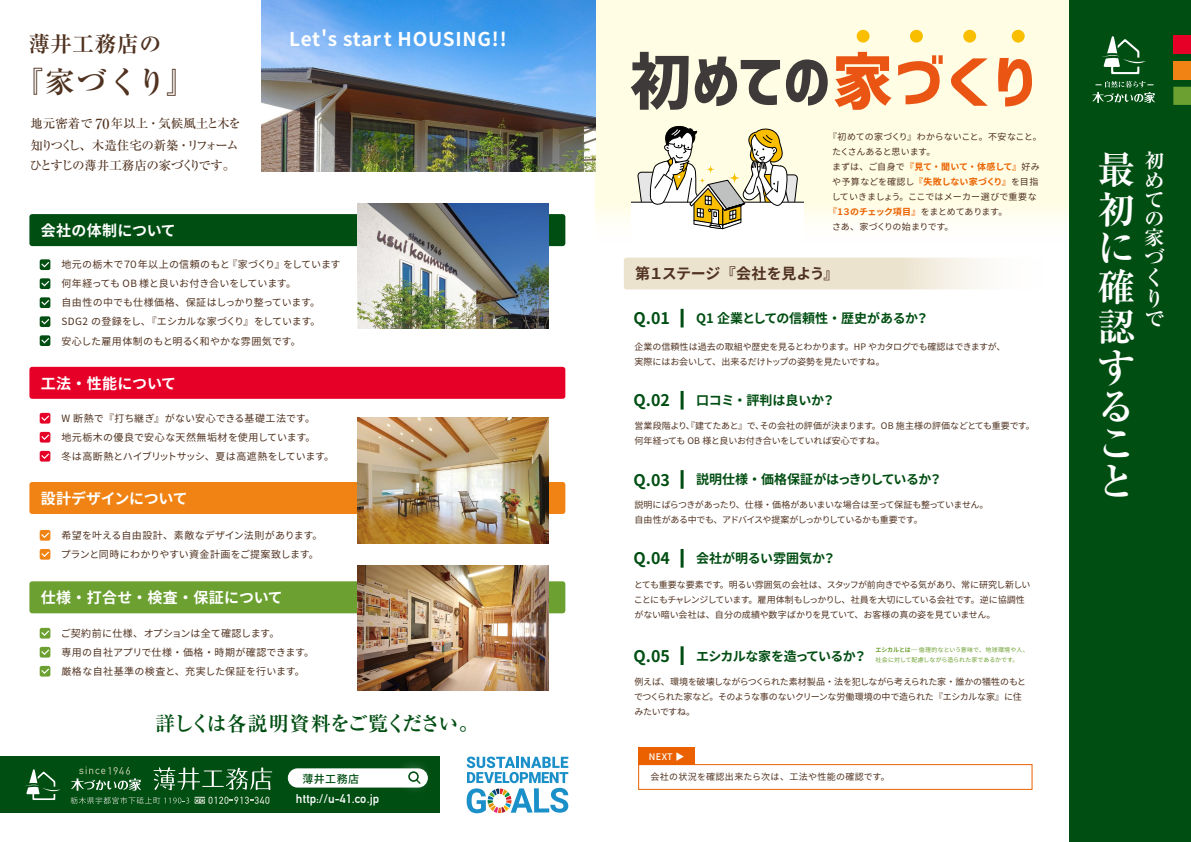
<style>
.page{position:relative;width:1191px;height:842px;background:#fff}
.page>*{position:absolute;margin:0;border:0;box-sizing:border-box;transform-origin:0 0}
.t1{font:61px "Corporate Logo Bold";color:#3e3a39}
.t2{font:59.9px "Hira Min Pro W6";color:#fabe00}
.t3{font:700 38px/39px "Ryumin Pro";color:#fff}
.t4{font:700 29.5px "Ryumin Pro";color:#503220}
.t5{font:700 21.9px "Ryumin Pro";letter-spacing:.02em;color:#503220}
.t6{font:700 20px "Ryumin Pro";letter-spacing:-.09em;color:#004e12}
.t7{font:700 20px/19.4px "Ryumin Pro";color:#fff;text-align:justify}
.t8{font:700 19px "Source Han Sans JP";letter-spacing:.035em;color:#fff}
.t9{font:700 16px "Source Han Sans JP";color:#004e12}
.t10{font:700 15px "Source Han Sans JP";color:#fff}
.t11{font:700 15px "Source Han Sans JP";letter-spacing:.02em;color:#fff}
.t12{font:700 15px "Source Han Sans JP";letter-spacing:-.02em;color:#503220}
.t13{font:700 15px "Source Han Sans JP";letter-spacing:-.02em;color:#fff}
.t14{font:700 13px "Source Han Sans JP";letter-spacing:-.015em;color:#004e12}
.t15{font:700 13px "Source Han Sans JP";letter-spacing:-.045em;color:#004e12}
.t16{font:500 12.5px/22.2px "Ryumin Pro";letter-spacing:-.03em;color:#503220}
.t17{font:700 12.3px "DIN Alternate";color:#fff}
.t18{font:500 11px "Source Han Sans JP";letter-spacing:.04em;color:#004e12}
.t19{font:10px/19px "Source Han Sans JP";letter-spacing:.015em;color:#503220}
.t20{font:9px/15px "Source Han Sans JP";letter-spacing:-.025em;color:#503220}
.t21{font:9px/15px "Source Han Sans JP";letter-spacing:-.045em;color:#503220}
.t22{font:9px "Source Han Sans JP";letter-spacing:.035em;color:#503220}
.t23{font:9px "Source Han Sans JP";letter-spacing:-.005em;color:#503220}
.t24{font:700 9px "Source Han Sans JP";letter-spacing:-.015em;color:#eb6100}
.t25{font:9px "Source Han Sans JP";letter-spacing:.02em;color:#503220}
.t26{font:9px "Source Han Sans JP";letter-spacing:.01em;color:#503220}
.t27{font:700 9px "Source Han Sans JP";letter-spacing:-.04em;color:#eb6100}
.t28{font:9px "Source Han Sans JP";letter-spacing:-.055em;color:#503220}
.t29{font:500 9px "Source Han Sans JP";color:#fff}
.t30{font:6px "Source Han Sans JP";letter-spacing:.035em;color:#6ca030}
.t31{font:6px "Source Han Sans JP";letter-spacing:.01em;color:#6ca030}
.s1{font-size:14px}
.s2{color:#ea5514}
.s3{font-weight:400;color:#503220}
.s4{font-weight:700;color:#eb6100}
.s5{font-weight:700}
</style>
<div class="page">
<div style="left:1069px;top:0;width:122px;height:842px;background:#004e12"></div>
<div style="left:1173px;top:35px;width:18px;height:18px;background:#e60027"></div>
<div style="left:1173px;top:61px;width:18px;height:18px;background:#f08313"></div>
<div style="left:1173px;top:87px;width:18px;height:18px;background:#6ca030"></div>
<svg style="left:1102px;top:36px;width:43px;height:38px"></svg>
<svg style="left:1092px;top:81px;width:62px;height:22px"></svg>
<div style="left:0;top:756px;width:440px;height:57px;background:#004e12"></div>
<svg style="left:25px;top:769px;width:35px;height:31px"></svg>
<svg style="left:153px;top:767px;width:119px;height:23px"></svg>
<svg style="left:71px;top:766px;width:70px;height:25px"></svg>
<svg style="left:71px;top:797px;width:118px;height:7px"></svg>
<svg style="left:195px;top:797px;width:74px;height:7px"></svg>
<svg style="left:466px;top:756px;width:102px;height:57px"></svg>
<div style="left:288px;top:769px;width:139px;height:18px;background:#fff;border-radius:9px"></div>
<div style="left:288px;top:769px;width:139px;height:18px;border:1px solid #fff;border-radius:9px"></div>
<div style="left:395px;top:758px;width:37px;height:37px;background:#fff;opacity:.83"></div>
<div style="left:409px;top:772px;width:9px;height:9px;background:#fff;border-radius:50%"></div>
<div style="left:408px;top:771px;width:11px;height:11px;border:2px solid #004e12;border-radius:50%"></div>
<div style="left:595px;top:0;width:474px;height:246px;background:#fffde4"></div>
<img style="left:262px;top:0;width:333px;height:172px">
<svg style="left:624px;top:258px;width:428px;height:32px;fill:#ece3cf"></svg>
<div style="left:29px;top:367px;width:536px;height:32px;background:#e60027;border-radius:3px"></div>
<div style="left:29px;top:214px;width:536px;height:32px;background:#004e12;border-radius:3px"></div>
<div style="left:29px;top:482px;width:536px;height:32px;background:#f08313;border-radius:3px"></div>
<div style="left:29px;top:581px;width:536px;height:32px;background:#6ca030;border-radius:3px"></div>
<svg style="left:631px;top:125px;width:172px;height:115px"></svg>
<div style="left:40px;top:259px;width:10px;height:11px;background:#004e12;border-radius:2px"></div>
<svg style="left:41px;top:262px;width:8px;height:5px"></svg>
<div style="left:40px;top:278px;width:10px;height:11px;background:#004e12;border-radius:2px"></div>
<svg style="left:41px;top:281px;width:8px;height:5px"></svg>
<div style="left:40px;top:297px;width:10px;height:11px;background:#004e12;border-radius:2px"></div>
<svg style="left:41px;top:300px;width:8px;height:5px"></svg>
<div style="left:40px;top:316px;width:10px;height:11px;background:#004e12;border-radius:2px"></div>
<svg style="left:41px;top:319px;width:8px;height:5px"></svg>
<div style="left:40px;top:335px;width:10px;height:11px;background:#004e12;border-radius:2px"></div>
<svg style="left:41px;top:338px;width:8px;height:5px"></svg>
<div style="left:40px;top:413px;width:10px;height:11px;background:#e60027;border-radius:2px"></div>
<svg style="left:41px;top:415px;width:8px;height:6px"></svg>
<div style="left:40px;top:432px;width:10px;height:11px;background:#e60027;border-radius:2px"></div>
<svg style="left:41px;top:434px;width:8px;height:6px"></svg>
<div style="left:40px;top:451px;width:10px;height:11px;background:#e60027;border-radius:2px"></div>
<svg style="left:41px;top:453px;width:8px;height:6px"></svg>
<div style="left:40px;top:530px;width:10px;height:11px;background:#f08313;border-radius:2px"></div>
<svg style="left:41px;top:532px;width:8px;height:6px"></svg>
<div style="left:40px;top:549px;width:10px;height:11px;background:#f08313;border-radius:2px"></div>
<svg style="left:41px;top:551px;width:8px;height:6px"></svg>
<div style="left:40px;top:628px;width:10px;height:11px;background:#6ca030;border-radius:2px"></div>
<svg style="left:41px;top:630px;width:8px;height:6px"></svg>
<div style="left:40px;top:647px;width:10px;height:11px;background:#6ca030;border-radius:2px"></div>
<svg style="left:41px;top:649px;width:8px;height:6px"></svg>
<div style="left:40px;top:666px;width:10px;height:11px;background:#6ca030;border-radius:2px"></div>
<svg style="left:41px;top:668px;width:8px;height:6px"></svg>
<div style="left:638px;top:748px;width:57px;height:17px;background:#eb6100"></div>
<div style="left:638px;top:764px;width:394px;height:26px;border:1px solid #eb6100"></div>
<hr style="left:680px;top:309px;width:3px;height:18px;background:#004e12">
<hr style="left:680px;top:391px;width:3px;height:19px;background:#004e12">
<hr style="left:680px;top:470px;width:3px;height:19px;background:#004e12">
<hr style="left:680px;top:549px;width:3px;height:19px;background:#004e12">
<hr style="left:680px;top:646px;width:3px;height:19px;background:#004e12">
<img style="left:358px;top:203px;width:190px;height:126px">
<img style="left:358px;top:418px;width:190px;height:125px">
<img style="left:358px;top:565px;width:190px;height:126px">
<h3 class="t8" style="left:289px;top:28px;width:219px">Let's start HOUSING!!</h3>
<h3 class="t5" style="left:28px;top:27px;width:134px">薄井工務店の</h3>
<h2 class="t2" style="left:833px;top:-16px;width:217px">・・・・</h2>
<h3 class="t4" style="left:14px;top:59px;width:184px">『家づくり』</h3>
<h3 class="t16" style="left:30px;top:111px;width:212px">地元密着で <span class="s1">70</span>年以上・気候風土と木を知りつくし、木造住宅の新築・リフォーム</h3>
<h3 class="t16" style="left:30px;top:153px;width:207px">ひとすじの薄井工務店の家づくりです。</h3>
<h1 class="t1" style="left:630px;top:40px;width:408px">初めての<span class="s2">家づくり</span></h1>
<p class="t23" style="left:828px;top:132px;width:215px">『初めての家づくり』わからないこと。不安なこと。</p>
<p class="t20" style="left:832px;top:145px;width:105px">たくさんあると思います。</p>
<p class="t24" style="left:832px;top:162px;width:209px"><span class="s3">まずは、ご自身で</span>『見て・聞いて・体感して』<span class="s3">好み</span></p>
<p class="t25" style="left:832px;top:177px;width:208px">や予算などを確認し<span class="s4">『失敗しない家づくり』</span>を目指</p>
<p class="t26" style="left:832px;top:192px;width:207px">していきましょう。ここではメーカー選びで重要な</p>
<p class="t27" style="left:828px;top:207px;width:181px">『1３のチェック項目』<span class="s3">をまとめてあります。</span></p>
<p class="t28" style="left:832px;top:222px;width:123px">さあ、家づくりの始まりです。</p>
<h3 class="t10" style="left:41px;top:222px;width:137px">会社の体制について</h3>
<p class="t19" style="left:51px;top:256px;width:291px">　地元の栃木で７０年以上の信頼のもと『家づくり』をしています　何年経っても OB 様と良いお付き合いをしています。<br>　自由性の中でも仕様価格、保証はしっかり整っています。　SDG2 の登録をし、『エシカルな家づくり』をしています。<br>　安心した雇用体制のもと明るく和やかな雰囲気です。</p>
<h3 class="t10" style="left:41px;top:375px;width:137px">工法・性能について</h3>
<p class="t19" style="left:51px;top:409px;width:285px">　W 断熱で『打ち継ぎ』がない安心できる基礎工法です。<br>　地元栃木の優良で安心な天然無垢材を使用しています。<br>　冬は高断熱とハイブリットサッシ、夏は高遮熱をしています。</p>
<h3 class="t13" style="left:41px;top:490px;width:148px">設計デザインについて</h3>
<p class="t19" style="left:51px;top:526px;width:273px">　希望を叶える自由設計、素敵なデザイン法則があります。　プランと同時にわかりやすい資金計画をご提案致します。</p>
<h3 class="t11" style="left:41px;top:589px;width:244px">仕様・打合せ・検査・保証について</h3>
<p class="t19" style="left:51px;top:624px;width:265px">　ご契約前に仕様、オプションは全て確認します。<br>　専用の自社アプリで仕様・価格・時期が確認できます。　厳格な自社基準の検査と、充実した保証を行います。</p>
<h3 class="t6" style="left:155px;top:707px;width:325px">詳しくは各説明資料をご覧ください。</h3>
<p class="t18" style="left:302px;top:772px;width:58px">薄井工務店</p>
<h3 class="t17" style="left:296px;top:789px;width:85px">http://u-41.co.jp</h3>
<h3 class="t12" style="left:635px;top:265px;width:205px">第１ステージ『会社を見よう』</h3>
<h3 class="t14" style="left:696px;top:311px;width:234px">Q1 企業としての信頼性・歴史があるか？</h3>
<p class="t20" style="left:634px;top:339px;width:372px">企業の信頼性は過去の取組や歴史を見るとわかります。HP やカタログでも確認はできますが、実際にはお会いして、出来るだけトップの姿勢を見たいですね。</p>
<h3 class="t9" style="left:633px;top:309px;width:38px">Q.01</h3>
<h3 class="t9" style="left:633px;top:391px;width:38px">Q.02</h3>
<h3 class="t14" style="left:696px;top:393px;width:140px">口コミ・評判は良いか？</h3>
<p class="t20" style="left:634px;top:418px;width:402px">営業段階より、『建てたあと』で、その会社の評価が決まります。OB 施主様の評価などとても重要です。何年経っても OB 様と良いお付き合いをしていれば安心ですね。</p>
<h3 class="t14" style="left:696px;top:472px;width:247px">説明仕様・価格保証がはっきりしているか？</h3>
<p class="t21" style="left:634px;top:497px;width:355px">説明にばらつきがあったり、仕様・価格があいまいな場合は至って保証も整っていません。自由性がある中でも、アドバイスや提案がしっかりしているかも重要です。</p>
<h3 class="t9" style="left:633px;top:471px;width:38px">Q.03</h3>
<h3 class="t14" style="left:696px;top:551px;width:141px">会社が明るい雰囲気か？</h3>
<p class="t20" style="left:634px;top:577px;width:398px">とても重要な要素です。明るい雰囲気の会社は、スタッフが前向きでやる気があり、常に研究し新しいことにもチャレンジしています。雇用体制もしっかりし、社員を大切にしている会社です。逆に協調性がない暗い会社は、自分の成績や数字ばかりを見ていて、お客様の真の姿を見ていません。</p>
<h3 class="t9" style="left:633px;top:549px;width:38px">Q.04</h3>
<p class="t30" style="left:875px;top:646px;width:155px"><span class="s5">エシカルとは…</span> 倫理的なという意味で、地球環境や人、</p>
<h3 class="t15" style="left:696px;top:648px;width:172px">エシカルな家を造っているか？</h3>
<p class="t20" style="left:634px;top:674px;width:393px">例えば、環境を破壊しながらつくられた素材製品・法を犯しながら考えられた家・誰かの犠牲のもとでつくられた家など。そのような事のないクリーンな労働環境の中で造られた『エシカルな家』に住みたいですね。</p>
<h3 class="t9" style="left:633px;top:647px;width:38px">Q.05</h3>
<p class="t31" style="left:875px;top:656px;width:144px">社会に対して配慮しながら造られた家であるかです。</p>
<p class="t29" style="left:649px;top:751px;width:37px">NEXT ▶️</p>
<p class="t22" style="left:650px;top:772px;width:241px">会社の状況を確認出来たら次は、工法や性能の確認です。</p>
<h3 class="t3" style="left:1097px;top:147px;width:38px">最初に確認すること</h3>
<h3 class="t7" style="left:1144px;top:149px;width:21px">初めての家づく</h3>
<h3 class="t7" style="left:1144px;top:287px;width:21px;line-height:20px">りで</h3>
</div>
